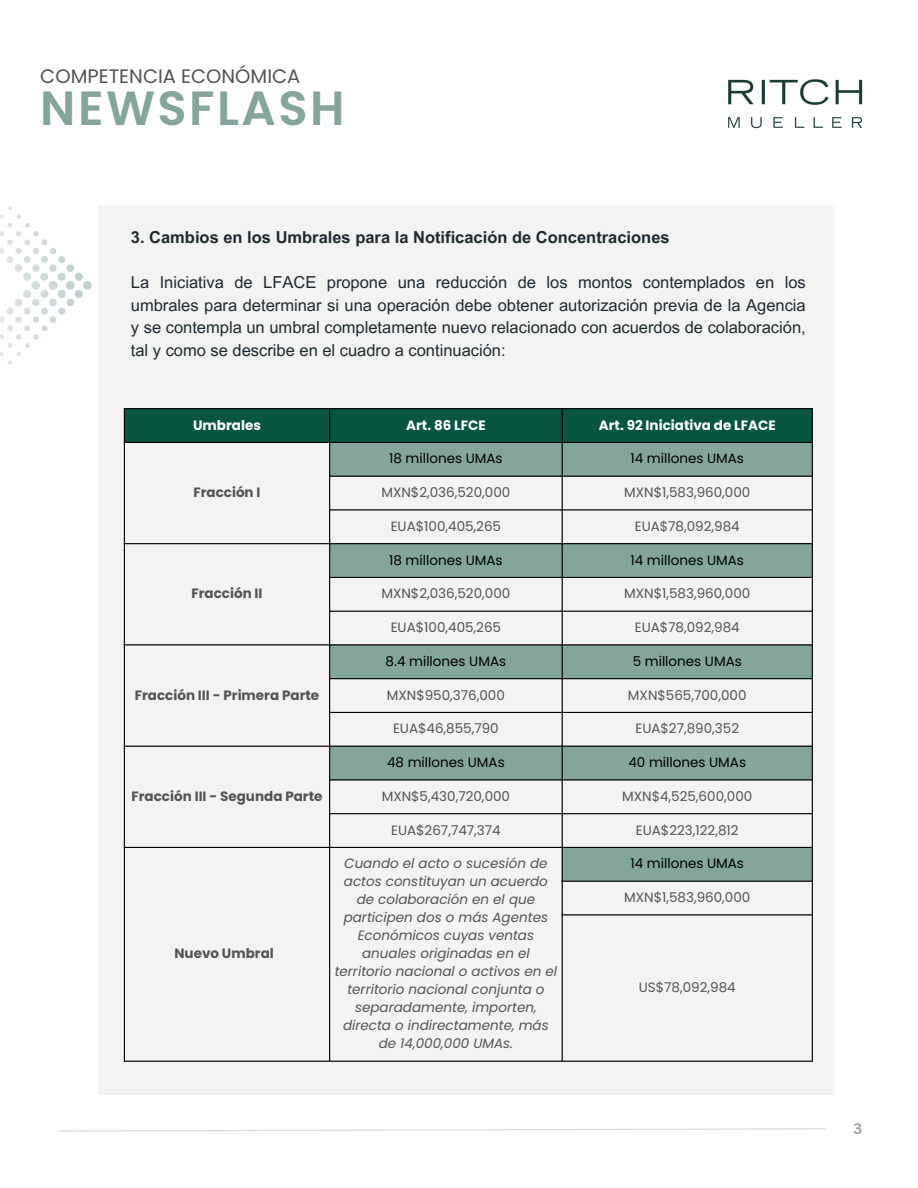
<style>
.page{position:relative;width:918px;height:1188px;background:#fff}
.page>*{position:absolute;margin:0;border:0;box-sizing:border-box;transform-origin:0 0}
.t1{font:600 48px "Poppins";letter-spacing:.05em;color:#84a59b}
.t2{font:19.5px "Poppins";color:#545454}
.t3{font:16.5px/22.5px "Arial MT Pro";color:#1d2a33;text-align:justify}
.t4{font:700 16.5px "Arial MT Pro";color:#1d2a33}
.t5{font:700 15px "Canva Sans";color:#a6a6a6}
.t6{font:13.5px "Poppins";color:#545454}
.t7{font:italic 13.5px/18px "Poppins";color:#545454;text-align:center}
.t8{font:13.5px "Poppins";color:#000}
.t9{font:700 13.5px "Poppins";color:#545454}
.t10{font:700 13.5px "Poppins";color:#fff}
</style>
<div class="page">
<img style="left:728px;top:79px;width:135px;height:50px">
<svg style="left:58px;top:1128px;width:768px;height:4px"></svg>
<div style="left:98px;top:206px;width:736px;height:889px;background:#f3f3f1"></div>
<div style="left:125px;top:409px;width:687px;height:33px;background:#085642"></div>
<svg style="left:330px;top:443px;width:482px;height:438px"></svg>
<hr style="left:124px;top:409px;width:1px;height:652px;background:#000">
<hr style="left:329px;top:409px;width:1px;height:652px;background:#000">
<hr style="left:562px;top:409px;width:1px;height:652px;background:#000">
<hr style="left:812px;top:409px;width:1px;height:652px;background:#000">
<hr style="left:124px;top:408px;width:689px;height:1px;background:#000">
<hr style="left:124px;top:442px;width:689px;height:1px;background:#000">
<hr style="left:329px;top:476px;width:484px;height:1px;background:#000">
<hr style="left:329px;top:509px;width:484px;height:2px;background:#000">
<hr style="left:124px;top:543px;width:689px;height:1px;background:#000">
<hr style="left:329px;top:577px;width:484px;height:1px;background:#000">
<hr style="left:329px;top:611px;width:484px;height:1px;background:#000">
<hr style="left:124px;top:644px;width:689px;height:2px;background:#000">
<hr style="left:329px;top:678px;width:484px;height:1px;background:#000">
<hr style="left:329px;top:712px;width:484px;height:1px;background:#000">
<hr style="left:124px;top:746px;width:689px;height:1px;background:#000">
<hr style="left:329px;top:779px;width:484px;height:2px;background:#000">
<hr style="left:329px;top:813px;width:484px;height:1px;background:#000">
<hr style="left:124px;top:847px;width:689px;height:1px;background:#000">
<hr style="left:562px;top:881px;width:251px;height:1px;background:#000">
<hr style="left:562px;top:914px;width:251px;height:2px;background:#000">
<hr style="left:124px;top:1061px;width:689px;height:1px;background:#000">
<svg style="left:0;top:206px;width:91px;height:159px"></svg>
<h1 class="t2" style="left:40px;top:63px;width:262px">COMPETENCIA ECONÓMICA</h1>
<h2 class="t1" style="left:40px;top:74px;width:306px">NEWSFLASH</h2>
<p class="t4" style="left:131px;top:231px;width:540px">3. Cambios en los Umbrales para la Notificación de Concentraciones</p>
<p class="t3" style="left:131px;top:273px;width:676px">La Iniciativa de LFACE propone una reducción de los montos contemplados en los umbrales para determinar si una operación debe obtener autorización previa de la Agencia y se contempla un umbral completamente nuevo relacionado con acuerdos de colaboración, tal y como se describe en el cuadro a continuación:</p>
<p class="t10" style="left:193px;top:415px;width:69px">Umbrales</p>
<p class="t10" style="left:406px;top:415px;width:81px">Art. 86 LFCE</p>
<p class="t10" style="left:599px;top:415px;width:178px">Art. 92 Iniciativa de LFACE</p>
<p class="t9" style="left:193px;top:483px;width:69px">Fracción I</p>
<p class="t9" style="left:191px;top:584px;width:73px">Fracción II</p>
<p class="t9" style="left:135px;top:685px;width:186px">Fracción III - Primera Parte</p>
<p class="t9" style="left:131px;top:787px;width:193px">Fracción III - Segunda Parte</p>
<p class="t9" style="left:174px;top:944px;width:101px">Nuevo Umbral</p>
<p class="t8" style="left:389px;top:449px;width:115px">18 millones UMAs</p>
<p class="t8" style="left:631px;top:449px;width:115px">14 millones UMAs</p>
<p class="t6" style="left:381px;top:483px;width:130px">MXN$2,036,520,000</p>
<p class="t6" style="left:624px;top:483px;width:128px">MXN$1,583,960,000</p>
<p class="t6" style="left:391px;top:517px;width:112px">EUA$100,405,265</p>
<p class="t6" style="left:635px;top:517px;width:107px">EUA$78,092,984</p>
<p class="t8" style="left:389px;top:550px;width:115px">18 millones UMAs</p>
<p class="t8" style="left:631px;top:550px;width:115px">14 millones UMAs</p>
<p class="t6" style="left:381px;top:584px;width:130px">MXN$2,036,520,000</p>
<p class="t6" style="left:624px;top:584px;width:128px">MXN$1,583,960,000</p>
<p class="t6" style="left:391px;top:618px;width:112px">EUA$100,405,265</p>
<p class="t6" style="left:635px;top:618px;width:107px">EUA$78,092,984</p>
<p class="t8" style="left:386px;top:652px;width:122px">8.4 millones UMAs</p>
<p class="t8" style="left:633px;top:652px;width:111px">5 millones UMAs</p>
<p class="t6" style="left:387px;top:685px;width:120px">MXN$950,376,000</p>
<p class="t6" style="left:628px;top:685px;width:120px">MXN$565,700,000</p>
<p class="t6" style="left:393px;top:719px;width:107px">EUA$46,855,790</p>
<p class="t6" style="left:635px;top:719px;width:105px">EUA$27,890,352</p>
<p class="t8" style="left:387px;top:753px;width:119px">48 millones UMAs</p>
<p class="t8" style="left:628px;top:753px;width:119px">40 millones UMAs</p>
<p class="t6" style="left:382px;top:787px;width:130px">MXN$5,430,720,000</p>
<p class="t6" style="left:622px;top:787px;width:132px">MXN$4,525,600,000</p>
<p class="t6" style="left:391px;top:820px;width:111px">EUA$267,747,374</p>
<p class="t6" style="left:636px;top:820px;width:104px">EUA$223,122,812</p>
<p class="t7" style="left:335px;top:855px;width:224px">Cuando el acto o sucesión de actos constituyan un acuerdo de colaboración en el que participen dos o más Agentes<br>Económicos cuyas ventas anuales originadas en el territorio nacional o activos en el territorio nacional conjunta o separadamente, importen, directa o indirectamente, más de 14,000,000 UMAs.</p>
<p class="t8" style="left:631px;top:854px;width:115px">14 millones UMAs</p>
<p class="t6" style="left:624px;top:888px;width:128px">MXN$1,583,960,000</p>
<p class="t6" style="left:639px;top:978px;width:98px">US$78,092,984</p>
<p class="t5" style="left:853px;top:1118px;width:10px">3</p>
</div>
